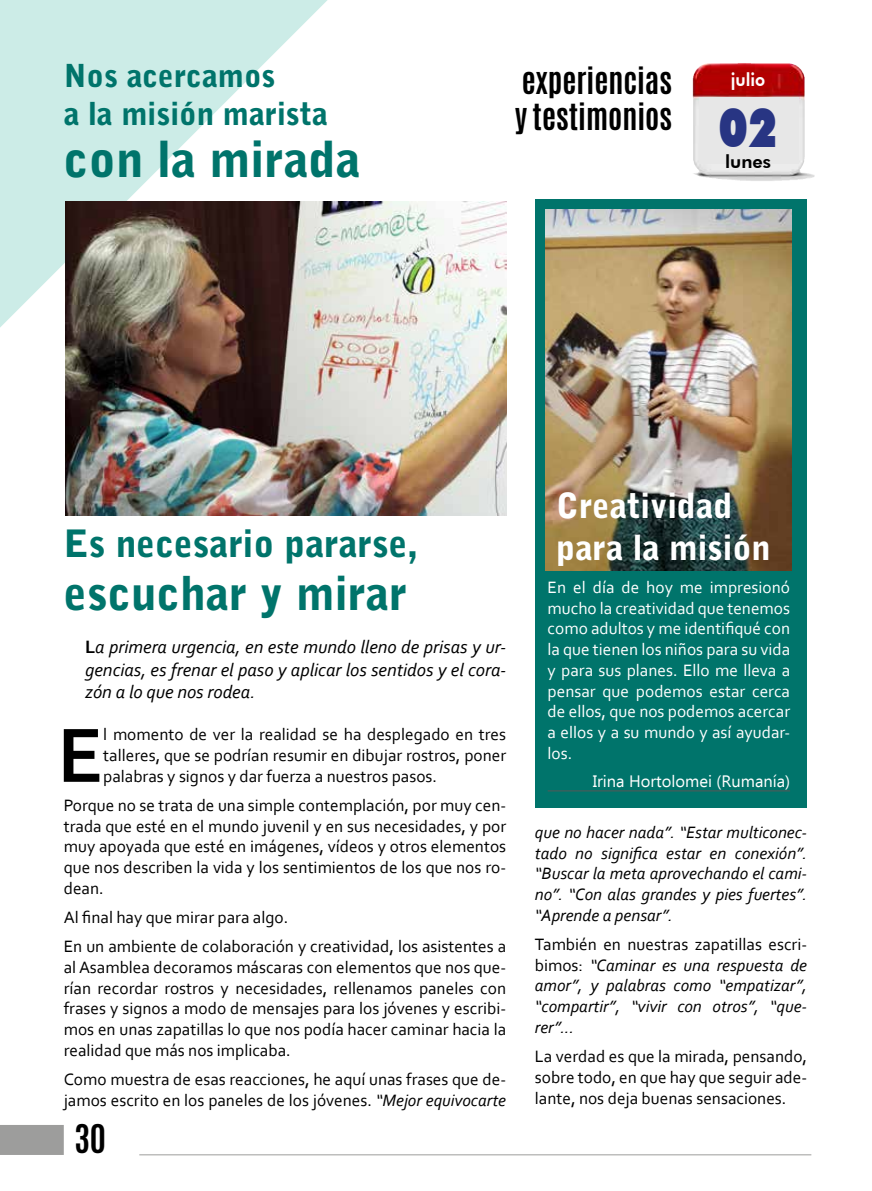
<style>
.page{position:relative;width:872px;height:1191px;background:#fff}
.page>*{position:absolute;margin:0;border:0;box-sizing:border-box;transform-origin:0 0}
.t1{font:700 80.55px "Corbel";color:#000}
.t2{font:900 54px "Futura BT";color:#283583;scale:.8 1}
.t3{font:900 49.5px "Bell Gothic Std";color:#00746b}
.t4{font:900 46.5px "Bell Gothic Std";color:#00746b}
.t5{font:900 37.5px "Bell Gothic Std";color:#00746b}
.t6{font:900 34.5px/41.4px "Bell Gothic Std";color:#fff}
.t7{font:700 33px "Antonio";color:#000}
.t8{font:900 31.5px/37.8px "Bell Gothic Std";color:#00746b}
.t9{font:700 30px/36px "Antonio";color:#000}
.t10{font:italic 18.75px/22.5px "Corbel";color:#000;text-align:justify}
.t11{font:800 18px "Futura BT";color:#fff;scale:.92 1}
.t12{font:800 18px "Futura BT";color:#000}
.t13{font:17.25px/20.7px "Corbel";color:#000;text-align:justify}
.t14{font:italic 17.25px/20.7px "Corbel";color:#000;text-align:justify}
.t15{font:17.25px/20.7px "Corbel";color:#fff;text-align:justify}
.t16{font:16.5px "Ebrima";color:#fff}
.s1{font-weight:700;font-style:normal}
.s2{font-style:italic}
.s3{font-style:normal}
</style>
<div class="page">
<svg style="left:0;top:0;width:328px;height:328px;fill:#ccece7"></svg>
<div style="left:0;top:1125px;width:64px;height:30px;background:#9d9d9c"></div>
<hr style="left:139px;top:1154px;width:672px;height:1px;background:#9d9d9c">
<div style="left:535px;top:199px;width:271px;height:608px;background:#00746b"></div>
<img style="left:692px;top:63px;width:122px;height:118px">
<div style="left:699px;top:97px;width:100px;height:67px;background:#e7e7e7"></div>
<img style="left:65px;top:201px;width:442px;height:314px">
<img style="left:546px;top:210px;width:246px;height:360px">
<hr style="left:547px;top:790px;width:243px;height:1px;background:#575756">
<h3 class="t8" style="left:64px;top:58px;width:266px">Nos acercamos<br>a la misión marista</h3>
<h3 class="t3" style="left:64px;top:131px;width:298px">con la mirada</h3>
<h3 class="t9" style="left:515px;top:63px;width:159px">EXPERIENCIAS<br>Y TESTIMONIOS</h3>
<p class="t11" style="left:731px;top:69px;width:39px">julio</p>
<h2 class="t2" style="left:718px;top:95px;width:75px">02</h2>
<p class="t12" style="left:725px;top:151px;width:47px">lunes</p>
<h3 class="t5" style="left:64px;top:522px;width:356px">Es necesario pararse,</h3>
<h3 class="t4" style="left:64px;top:566px;width:345px">escuchar y mirar</h3>
<p class="t10" style="left:85px;top:635px;width:422px"><span class="s1">L</span>a primera urgencia, en este mundo lleno de prisas y ur&shy;gencias, es frenar el paso y aplicar los sentidos y el cora&shy;zón a lo que nos rodea.</p>
<h1 class="t1" style="left:57px;top:705px;width:47px">E</h1>
<p class="t13" style="left:103px;top:724px;width:404px">l momento de ver la realidad se ha desplegado en tres talleres, que se podrían resumir en dibujar rostros, poner palabras y signos y dar fuerza a nuestros pasos.</p>
<p class="t13" style="left:64px;top:794px;width:444px">Porque no se trata de una simple contemplación, por muy cen&shy;trada que esté en el mundo juvenil y en sus necesidades, y por muy apoyada que esté en imágenes, vídeos y otros elementos que nos describen la vida y los sentimientos de los que nos ro&shy;dean.</p>
<p class="t13" style="left:64px;top:902px;width:444px;line-height:29.2px">Al final hay que mirar para algo.<br>En un ambiente de colaboración y creatividad, los asistentes a</p>
<p class="t13" style="left:64px;top:956px;width:444px">al Asamblea decoramos máscaras con elementos que nos que&shy;rían recordar rostros y necesidades, rellenamos paneles con frases y signos a modo de mensajes para los jóvenes y escribi&shy;mos en unas zapatillas lo que nos podía hacer caminar hacia la realidad que más nos implicaba.</p>
<p class="t13" style="left:64px;top:1068px;width:444px">Como muestra de esas reacciones, he aquí unas frases que de&shy;jamos escrito en los paneles de los jóvenes. <span class="s2">“Mejor equivocarte</span></p>
<h3 class="t7" style="left:74px;top:1114px;width:33px">30</h3>
<h3 class="t6" style="left:556px;top:485px;width:216px">Creatividad para la misión</h3>
<p class="t15" style="left:547px;top:576px;width:244px">En el día de hoy me impresionó mucho la creatividad que tenemos como adultos y me identifiqué con la que tienen los niños para su vida y para sus planes. Ello me lleva a pensar que podemos estar cerca de ellos, que nos podemos acercar a ellos y a su mundo y así ayudar&shy;los.</p>
<p class="t16" style="left:593px;top:769px;width:199px">Irina Hortolomei (Rumanía)</p>
<p class="t14" style="left:535px;top:821px;width:274px">que no hacer nada”. “Estar multiconec&shy;tado no significa estar en conexión”. “Buscar la meta aprovechando el cami&shy;no”. “Con alas grandes y pies fuertes”. “Aprende a pensar”.</p>
<p class="t14" style="left:535px;top:933px;width:274px"><span class="s3">También en nuestras zapatillas escri&shy;bimos:</span> “Caminar es una respuesta de amor”, y palabras como “empatizar”, “compartir”, “vivir con otros”, “que&shy;rer”...</p>
<p class="t13" style="left:535px;top:1045px;width:274px">La verdad es que la mirada, pensando, sobre todo, en que hay que seguir ade&shy;lante, nos deja buenas sensaciones.</p>
</div>
